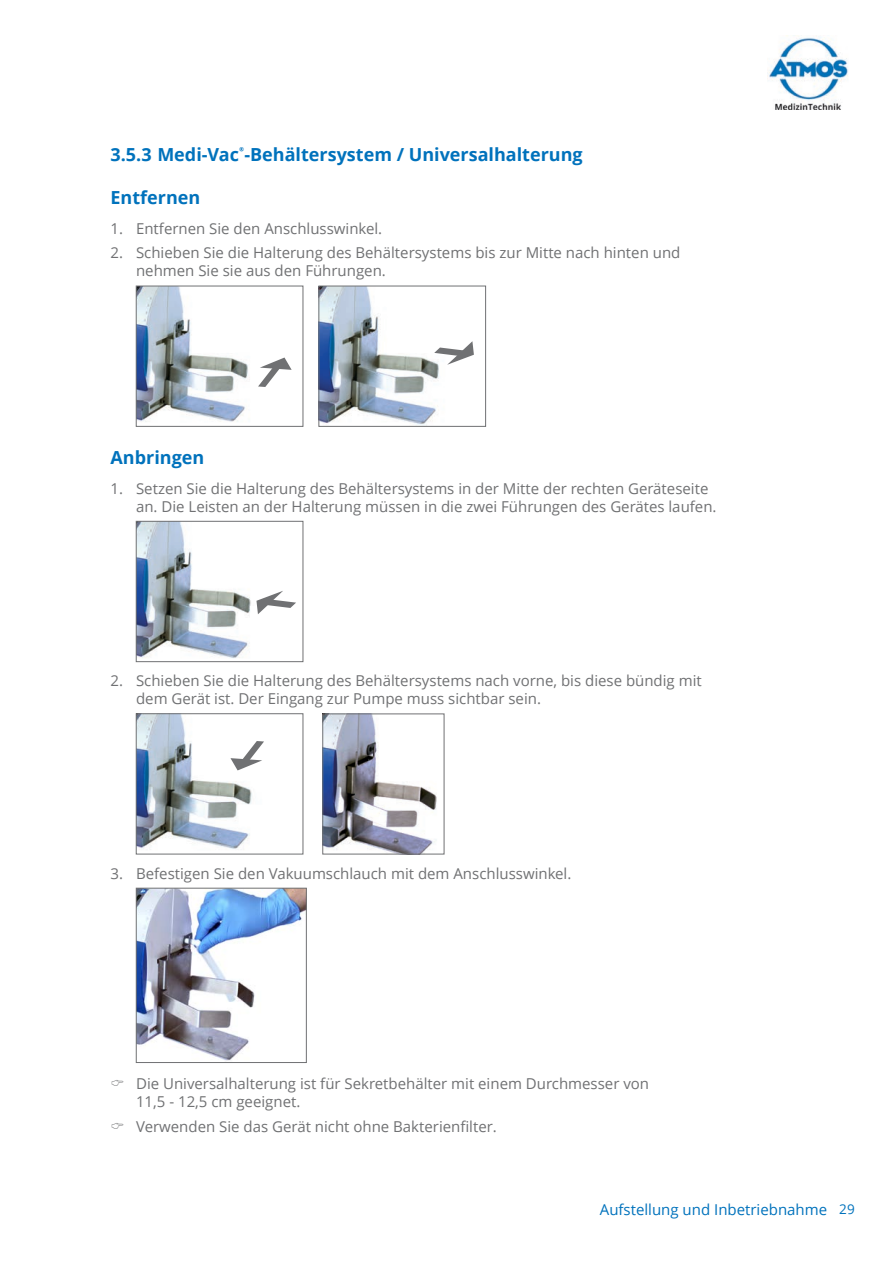
<style>
.page{position:relative;width:893px;height:1263px;background:#fff}
.page>*{position:absolute;margin:0;border:0;box-sizing:border-box;transform-origin:0 0}
.Überschrift_4{font:700 18px "Open Sans";color:#0072bc}
.t1{font:15px/18px "Open Sans";color:#707173}
.t2{font:15px "Open Sans";color:#0072bc}
.s1{font-size:13.5px}
</style>
<div class="page">
<img style="left:767px;top:35px;width:81px;height:75px">
<img style="left:138px;top:288px;width:112px;height:134px">
<div style="left:136px;top:286px;width:167px;height:140px;border:1px solid #707173"></div>
<svg style="left:258px;top:357px;width:34px;height:30px"></svg>
<img style="left:321px;top:288px;width:118px;height:136px">
<div style="left:319px;top:286px;width:167px;height:140px;border:1px solid #707173"></div>
<div style="left:433px;top:339px;width:43px;height:27px;background:#fff"></div>
<svg style="left:425px;top:341px;width:61px;height:25px"></svg>
<img style="left:138px;top:523px;width:111px;height:135px">
<div style="left:136px;top:521px;width:167px;height:141px;border:1px solid #707173"></div>
<svg style="left:244px;top:589px;width:60px;height:25px"></svg>
<img style="left:138px;top:715px;width:114px;height:134px">
<div style="left:136px;top:713px;width:167px;height:141px;border:1px solid #707173"></div>
<div style="left:229px;top:739px;width:37px;height:33px;background:#fff"></div>
<svg style="left:222px;top:736px;width:42px;height:35px"></svg>
<img style="left:325px;top:716px;width:112px;height:136px">
<div style="left:323px;top:714px;width:121px;height:140px;border:1px solid #707173"></div>
<img style="left:138px;top:890px;width:167px;height:171px">
<div style="left:136px;top:888px;width:171px;height:175px;border:1px solid #707173"></div>
<p class="Überschrift_4" style="left:111px;top:142px;width:474px">3.5.3 Medi-Vac<sup>®</sup>-Behältersystem / Universalhalterung</p>
<p class="Überschrift_4" style="left:111px;top:185px;width:91px">Entfernen</p>
<p class="t1" style="left:111px;top:219px;width:273px">1. Entfernen Sie den Anschlusswinkel.</p>
<p class="t1" style="left:136px;top:244px;width:546px;text-indent:-26px">2. Schieben Sie die Halterung des Behältersystems bis zur Mitte nach hinten und nehmen Sie sie aus den Führungen.</p>
<p class="Überschrift_4" style="left:111px;top:444px;width:95px">Anbringen</p>
<p class="t1" style="left:136px;top:479px;width:582px;text-indent:-26px">1. Setzen Sie die Halterung des Behältersystems in der Mitte der rechten Geräteseite an. Die Leisten an der Halterung müssen in die zwei Führungen des Gerätes laufen.</p>
<p class="t1" style="left:136px;top:671px;width:567px;text-indent:-26px">2. Schieben Sie die Halterung des Behältersystems nach vorne, bis diese bündig mit dem Gerät ist. Der Eingang zur Pumpe muss sichtbar sein.</p>
<p class="t1" style="left:111px;top:864px;width:462px">3. Befestigen Sie den Vakuumschlauch mit dem Anschlusswinkel.</p>
<p class="t1" style="left:136px;top:1074px;width:515px">Die Universalhalterung ist für Sekretbehälter mit einem Durchmesser von<br>11,5 - 12,5 cm geeignet.</p>
<p class="t1" style="left:136px;top:1117px;width:362px">Verwenden Sie das Gerät nicht ohne Bakterienfilter.</p>
<p class="t2" style="left:600px;top:1200px;width:256px">Aufstellung und Inbetriebnahme <span class="s1">29</span></p>
</div>
